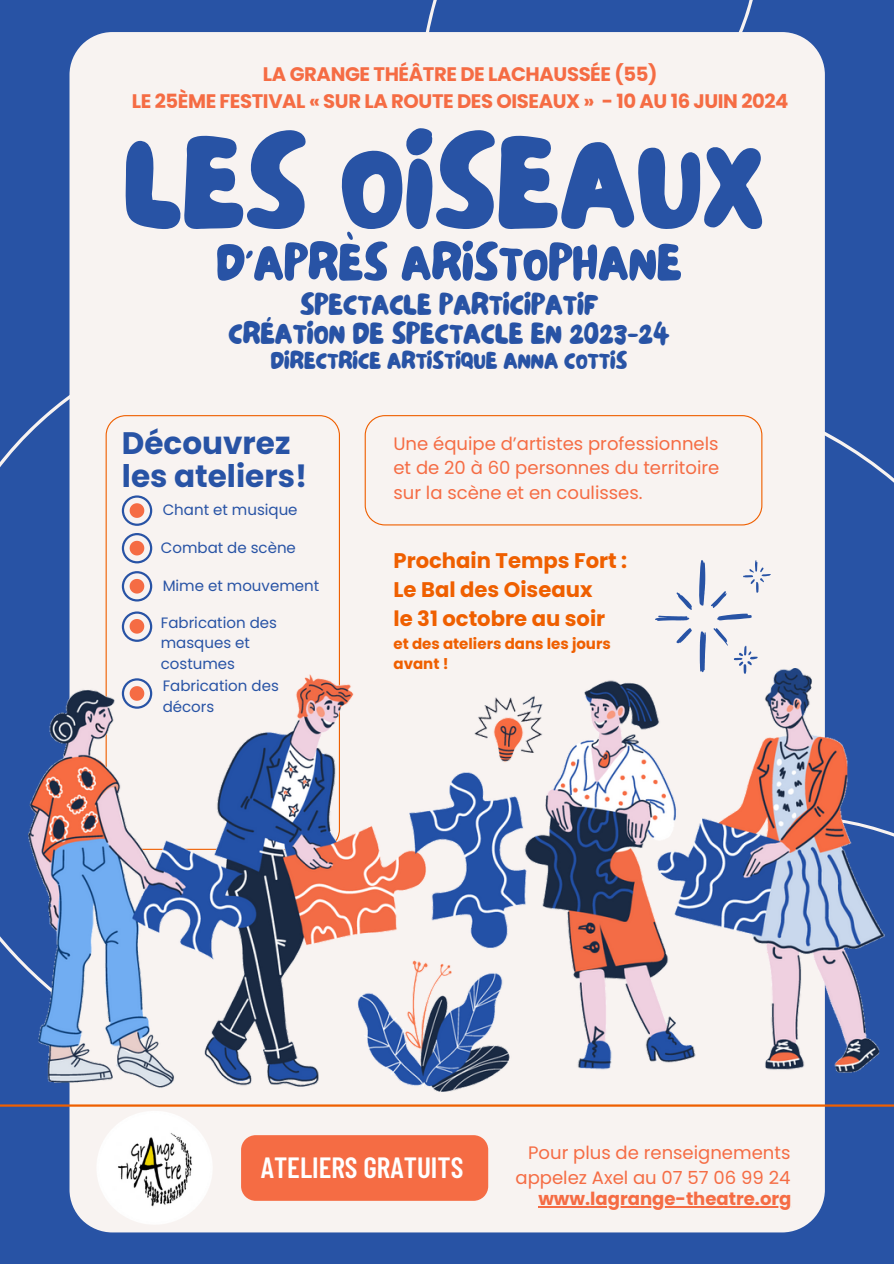
<style>
.page{position:relative;width:894px;height:1264px;background:#fff}
.page>*{position:absolute;margin:0;border:0;box-sizing:border-box;transform-origin:0 0}
.t1{font:129.45px "NF Lepetitcochon Regular";color:#2853a5}
.t2{font:51.45px "NF Lepetitcochon Regular";color:#2853a5}
.t3{font:700 31.05px/33.8px "Poppins";color:#2853a5}
.t4{font:30px "NF Lepetitcochon Regular";color:#2853a5}
.t5{font:600 29.25px "Barlow Condensed";color:#fff}
.t6{font:24px "NF Lepetitcochon Regular";color:#2853a5}
.t7{font:700 21.15px "Poppins";color:#ef5f00}
.t8{font:700 19.65px "Poppins";letter-spacing:-.02em;color:#f56c44}
.t9{font:18px/24.8px "Poppins";color:#f56c44}
.t10{font:700 18px "Poppins";color:#f56c44}
.t11{font:15px/20.2px "Poppins";color:#2853a5}
.t12{font:700 15px/20.2px "Poppins";color:#ef5f00}
</style>
<div class="page">
<div style="left:0;top:0;width:893px;height:1263px;background:#2853a5"></div>
<div style="left:69px;top:32px;width:755px;height:1200px;background:#f8f3f1"></div>
<div style="left:106px;top:415px;width:234px;height:254px;background:#f8f3f1"></div>
<svg style="left:122px;top:533px;width:30px;height:30px"></svg>
<svg style="left:122px;top:571px;width:30px;height:30px"></svg>
<hr style="left:0;top:1104px;width:893px;height:2px;background:#ef5f00">
<div style="left:364px;top:415px;width:398px;height:110px;background:#f8f3f1"></div>
<img style="left:28px;top:669px;width:856px;height:422px">
<svg style="left:699px;top:631px;width:6px;height:41px"></svg>
<svg style="left:654px;top:592px;width:37px;height:29px"></svg>
<svg style="left:676px;top:628px;width:15px;height:15px"></svg>
<svg style="left:713px;top:628px;width:14px;height:17px"></svg>
<svg style="left:699px;top:560px;width:71px;height:60px"></svg>
<svg style="left:733px;top:645px;width:24px;height:28px"></svg>
<svg style="left:122px;top:611px;width:30px;height:31px"></svg>
<div style="left:241px;top:1135px;width:247px;height:65px;background:#f56c44"></div>
<svg style="left:122px;top:495px;width:30px;height:31px"></svg>
<svg style="left:122px;top:678px;width:30px;height:30px"></svg>
<img style="left:72px;top:1106px;width:166px;height:124px">
<hr style="left:538px;top:1205px;width:253px;height:2px;background:#f56c44">
<p class="t8" style="left:263px;top:61px;width:396px">LA GRANGE THÉÂTRE DE LACHAUSSÉE (55)</p>
<p class="t8" style="left:132px;top:88px;width:658px">LE 25ÈME FESTIVAL « SUR LA ROUTE DES OISEAUX » - 10 AU 16 JUIN 2024</p>
<p class="t1" style="left:124px;top:96px;width:641px">LES OISEAUX</p>
<p class="t2" style="left:216px;top:228px;width:466px">D’APRÈS ARISTOPHANE</p>
<p class="t4" style="left:300px;top:283px;width:299px">SPECTACLE PARTICIPATIF</p>
<p class="t4" style="left:228px;top:313px;width:442px">CRÉATION DE SPECTACLE EN 2023-24</p>
<p class="t6" style="left:271px;top:344px;width:358px">DIRECTRICE ARTISTIQUE ANNA COTTIS</p>
<p class="t3" style="left:122px;top:426px;width:187px">Découvrez les ateliers!</p>
<p class="t11" style="left:163px;top:500px;width:136px">Chant et musique</p>
<p class="t11" style="left:161px;top:537px;width:137px">Combat de scène</p>
<p class="t11" style="left:163px;top:575px;width:158px">Mime et mouvement</p>
<p class="t11" style="left:161px;top:612px;width:118px">Fabrication des masques et costumes</p>
<p class="t11" style="left:163px;top:676px;width:118px">Fabrication des décors</p>
<p class="t9" style="left:393px;top:431px;width:326px">Une équipe d’artistes professionnels</p>
<p class="t9" style="left:393px;top:456px;width:327px">et de 20 à 60 personnes du territoire sur la scène et en coulisses.</p>
<p class="t7" style="left:393px;top:545px;width:235px">Prochain Temps Fort :</p>
<p class="t7" style="left:393px;top:574px;width:200px">Le Bal des Oiseaux</p>
<p class="t7" style="left:393px;top:604px;width:213px">le 31 octobre au soir</p>
<p class="t12" style="left:393px;top:633px;width:219px">et des ateliers dans les jours avant !</p>
<p class="t5" style="left:261px;top:1149px;width:204px">ATELIERS GRATUITS</p>
<p class="t9" style="left:528px;top:1140px;width:264px">Pour plus de renseignements</p>
<p class="t9" style="left:515px;top:1164px;width:276px">appelez Axel au 07 57 06 99 24</p>
<p class="t10" style="left:538px;top:1185px;width:254px">www.lagrange-theatre.org</p>
</div>
